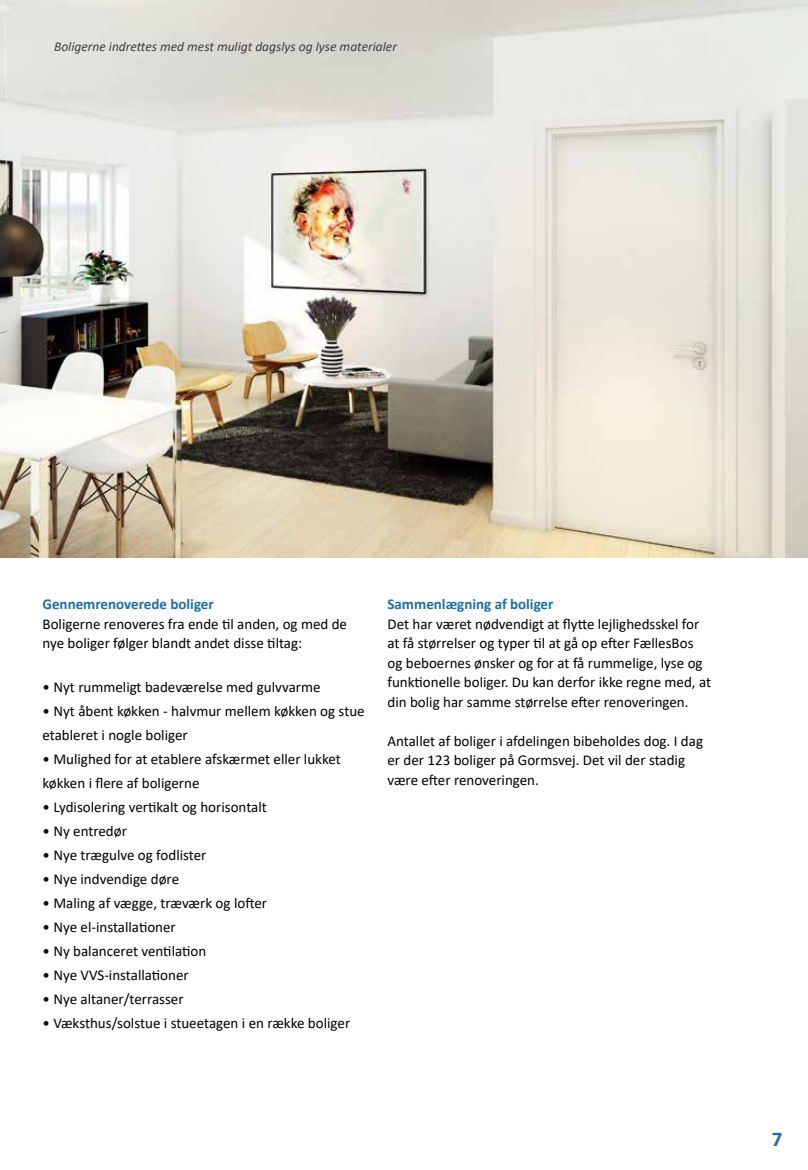
<style>
.page{position:relative;width:808px;height:1170px;background:#fff}
.page>*{position:absolute;margin:0;border:0;box-sizing:border-box;transform-origin:0 0}
.t1{font:700 21px "Calibri";color:#1e6ea6}
.t2{font:15px/19.5px "Calibri";color:#000}
.t3{font:700 15px "Calibri";color:#1e6ea6}
.t4{font:italic 13.5px "Calibri";color:#414042}
</style>
<div class="page">
<img style="left:0;top:0;width:808px;height:557px">
<p class="t4" style="left:54px;top:38px;width:344px">Boligerne indrettes med mest muligt dagslys og lyse materialer</p>
<p class="t3" style="left:43px;top:593px;width:173px">Gennemrenoverede boliger</p>
<p class="t2" style="left:43px;top:613px;width:306px">Boligerne renoveres fra ende til anden, og med de nye boliger følger blandt andet disse tiltag:</p>
<p class="t2" style="left:43px;top:676px;width:280px">• Nyt rummeligt badeværelse med gulvvarme</p>
<p class="t2" style="left:43px;top:698px;width:324px;line-height:24px">• Nyt åbent køkken - halvmur mellem køkken og stue etableret i nogle boliger</p>
<p class="t2" style="left:43px;top:746px;width:300px;line-height:24px">• Mulighed for at etablere afskærmet eller lukket køkken i flere af boligerne</p>
<p class="t2" style="left:43px;top:796px;width:226px">• Lydisolering vertikalt og horisontalt</p>
<p class="t2" style="left:43px;top:820px;width:86px">• Ny entredør</p>
<p class="t2" style="left:43px;top:844px;width:165px">• Nye trægulve og fodlister</p>
<p class="t2" style="left:43px;top:868px;width:138px">• Nye indvendige døre</p>
<p class="t2" style="left:43px;top:892px;width:226px">• Maling af vægge, træværk og lofter</p>
<p class="t2" style="left:43px;top:916px;width:135px">• Nye el-installationer</p>
<p class="t2" style="left:43px;top:940px;width:165px">• Ny balanceret ventilation</p>
<p class="t2" style="left:43px;top:964px;width:148px">• Nye VVS-installationer</p>
<p class="t2" style="left:43px;top:988px;width:143px">• Nye altaner/terrasser</p>
<p class="t2" style="left:43px;top:1012px;width:309px">• Væksthus/solstue i stueetagen i en række boliger</p>
<p class="t3" style="left:387px;top:593px;width:167px">Sammenlægning af boliger</p>
<p class="t2" style="left:387px;top:613px;width:325px">Det har været nødvendigt at flytte lejlighedsskel for at få størrelser og typer til at gå op efter FællesBos og beboernes ønsker og for at få rummelige, lyse og funktionelle boliger. Du kan derfor ikke regne med, at din bolig har samme størrelse efter renoveringen.</p>
<p class="t2" style="left:387px;top:730px;width:317px">Antallet af boliger i afdelingen bibeholdes dog. I dag er der 123 boliger på Gormsvej. Det vil der stadig være efter renoveringen.</p>
<h1 class="t1" style="left:772px;top:1123px;width:12px">7</h1>
</div>
